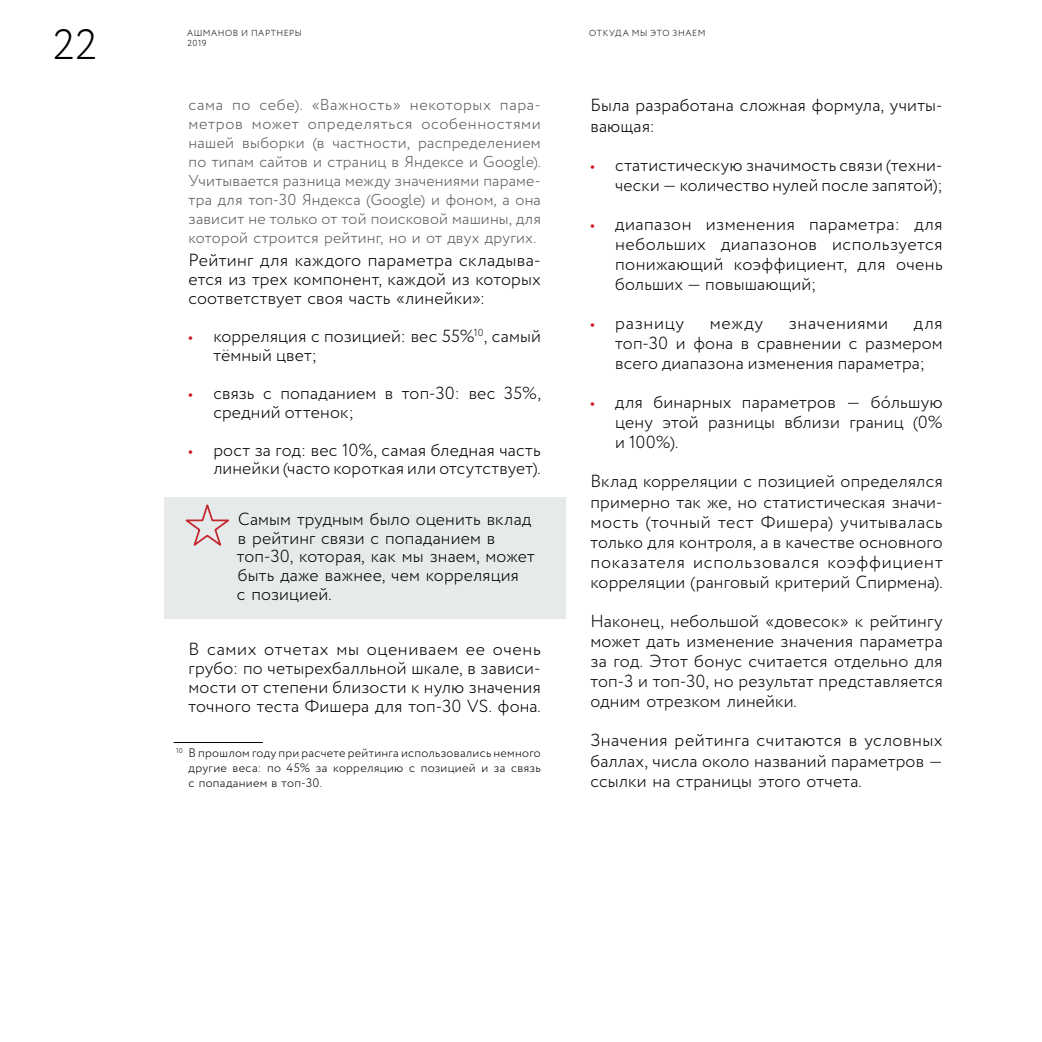
<style>
.page{position:relative;width:1042px;height:1042px;background:#fff}
.page>*{position:absolute;margin:0;border:0;box-sizing:border-box;transform-origin:0 0}
.t1{font:300 42.35px "Circe";color:#000}
.t2{font:300 17.5px/20.1px "Circe";letter-spacing:.01em;color:#000;text-align:justify}
.t3{font:300 17.5px "Circe";letter-spacing:.04em;color:#000}
.t4{font:300 15.75px/18.9px "Circe";letter-spacing:.015em;color:#575756;text-align:justify}
.t5{font:300 12.25px/14.7px "Circe";letter-spacing:.025em;color:#000;text-align:justify}
.t6{font:300 8.75px/10.5px "Circe";letter-spacing:.055em;color:#000}
.s1{font-weight:700;font-size:14.88px;color:#d31624}
</style>
<div class="page">
<div style="left:164px;top:497px;width:402px;height:122px;background:#e6eaea"></div>
<svg style="left:185px;top:504px;width:44px;height:42px"></svg>
<hr style="left:174px;top:742px;width:89px;height:1px;background:#000">
<h1 class="t1" style="left:53px;top:17px;width:46px">22</h1>
<p class="t6" style="left:187px;top:28px;width:116px">АШМАНОВ И ПАРТНЕРЫ<br>2019</p>
<p class="t6" style="left:589px;top:28px;width:15px">Отку</p>
<p class="t6" style="left:615px;top:28px;width:25px">да мы</p>
<p class="t6" style="left:650px;top:28px;width:8px">это</p>
<p class="t6" style="left:672px;top:28px;width:8px">знаем</p>
<p class="t4" style="left:189px;top:96px;width:354px">сама по себе). «Важность» некоторых пара&shy;метров может определяться особенностями нашей выборки (в частности, распределением по типам сайтов и страниц в Яндексе и Google).<br>Учитывается разница между значениями параме&shy;тра для топ-30 Яндекса (Google) и фоном, а она зависит не только от той поисковой машины, для которой строится рейтинг, но и от двух других.</p>
<p class="t2" style="left:189px;top:251px;width:354px;line-height:18.9px">Рейтинг для каждого параметра складыва&shy;ется из трех компонент, каждой из которых соответствует своя часть «линейки»:</p>
<p class="t2" style="left:213px;top:327px;width:329px;line-height:18.9px;text-indent:-25px"><span class="s1">•</span> корреляция с позицией: вес 55%<sup>10</sup>, самый тёмный цвет;</p>
<p class="t2" style="left:213px;top:384px;width:329px;line-height:18.9px;text-indent:-25px"><span class="s1">•</span> связь с попаданием в топ-30: вес 35%, средний оттенок;</p>
<p class="t2" style="left:189px;top:440px;width:354px;line-height:18.9px;text-align:right"><span class="s1">•</span> рост за год: вес 10%, самая бледная часть линейки (часто короткая или отсутствует).</p>
<p class="t2" style="left:237px;top:510px;width:299px;line-height:18.9px;text-align:left">Самым трудным было оценить вклад в рейтинг связи с попаданием в топ-30, которая, как мы знаем, может быть даже важнее, чем корреляция<br>с позицией.</p>
<p class="t2" style="left:189px;top:640px;width:354px;line-height:18.9px">В самих отчетах мы оцениваем ее очень грубо: по четырехбалльной шкале, в зависи&shy;мости от степени близости к нулю значения точного теста Фишера для топ-30 VS. фона.</p>
<p class="t5" style="left:189px;top:746px;width:354px;text-indent:-12px"><sup>10</sup> В прошлом году при расчете рейтинга использовались немного другие веса: по 45% за корреляцию с позицией и за связь с попаданием в топ-30.</p>
<p class="t2" style="left:590px;top:96px;width:354px">Была разработана сложная формула, учиты&shy;вающая:</p>
<p class="t2" style="left:590px;top:155px;width:354px;text-align:right"><span class="s1">•</span> статистическую значимость связи (техни&shy;чески — количество нулей после запятой);</p>
<p class="t2" style="left:615px;top:214px;width:329px;text-indent:-25px"><span class="s1">•</span> диапазон изменения параметра: для небольших диапазонов используется понижающий коэффициент, для очень больших — повышающий;</p>
<p class="t3" style="left:590px;top:311px;width:95px"><span class="s1">•</span> разницу</p>
<p class="t2" style="left:710px;top:313px;width:55px">между</p>
<p class="t3" style="left:789px;top:311px;width:101px">значениями</p>
<p class="t2" style="left:615px;top:313px;width:329px;text-indent:298px">для топ-30 и фона в сравнении с размером всего диапазона изменения параметра;</p>
<p class="t2" style="left:615px;top:393px;width:329px;text-indent:-25px"><span class="s1">•</span> для бинарных параметров — бо`льшую цену этой разницы вблизи границ (0% и 100%).</p>
<p class="t2" style="left:590px;top:472px;width:354px">Вклад корреляции с позицией определялся примерно так же, но статистическая значи&shy;мость (точный тест Фишера) учитывалась только для контроля, а в качестве основного показателя использовался коэффициент корреляции (ранговый критерий Спирмена).</p>
<p class="t2" style="left:590px;top:611px;width:354px">Наконец, небольшой «довесок» к рейтингу может дать изменение значения параметра за год. Этот бонус считается отдельно для топ-3 и топ-30, но результат представляется одним отрезком линейки.</p>
<p class="t2" style="left:590px;top:731px;width:354px">Значения рейтинга считаются в условных баллах, числа около названий параметров — ссылки на страницы этого отчета.</p>
</div>
